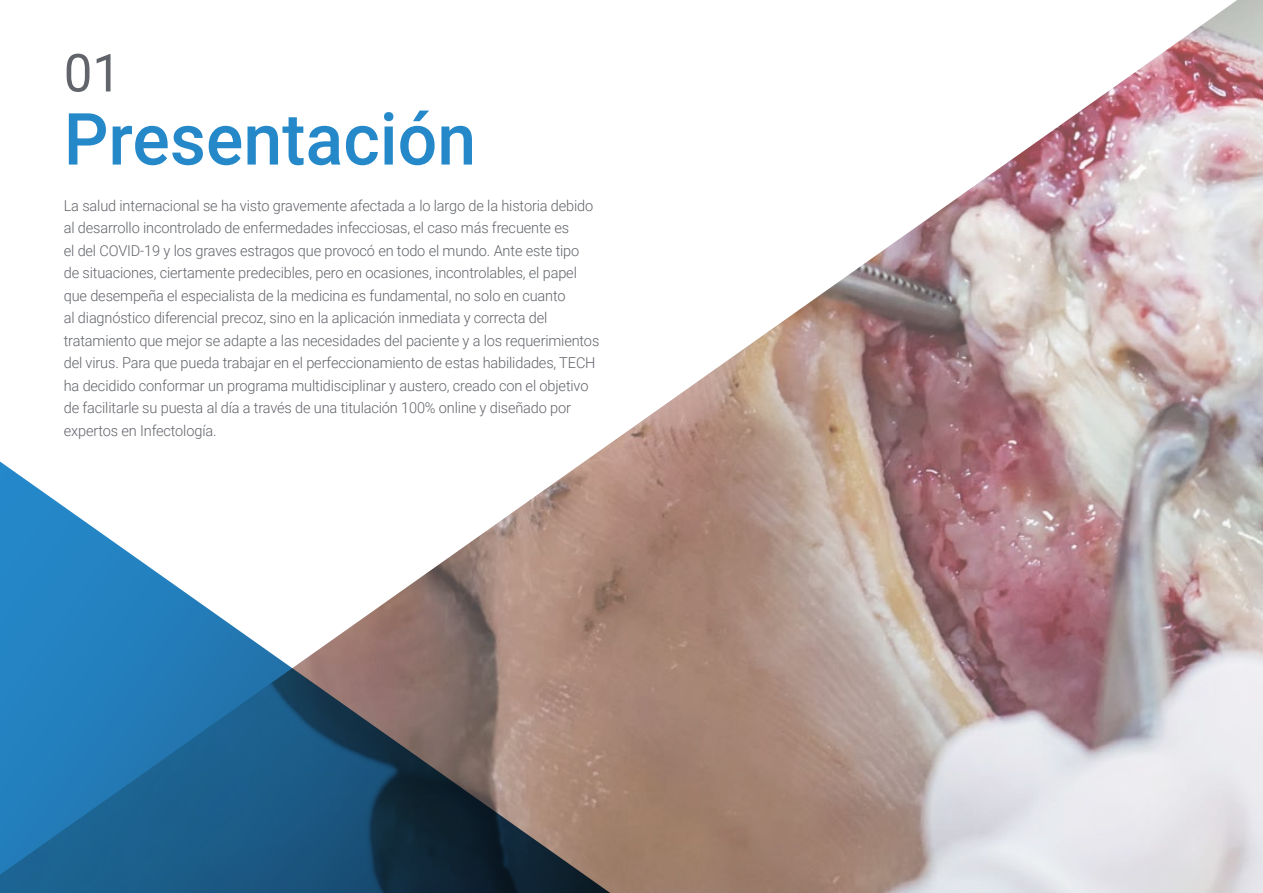
<style>
.page{position:relative;width:1263px;height:893px;background:#fff}
.page>*{position:absolute;margin:0;border:0;box-sizing:border-box;transform-origin:0 0}
.t1{font:500 72px "Roboto";color:#2488c9}
.t2{font:52.5px "Roboto";color:#61646a}
.t3{font:300 15px/22.5px "Roboto";letter-spacing:-.01em;color:#61646a}
</style>
<div class="page">
<img style="left:607px;top:0;width:656px;height:893px">
<svg style="left:0;top:446px;width:640px;height:447px"></svg>
<h2 class="t2" style="left:64px;top:36px;width:59px">01</h2>
<h1 class="t1" style="left:64px;top:89px;width:414px">Presentación</h1>
<p class="t3" style="left:64px;top:193px;width:537px">La salud internacional se ha visto gravemente afectada a lo largo de la historia debido al desarrollo incontrolado de enfermedades infecciosas, el caso más frecuente es<br>el del COVID-19 y los graves estragos que provocó en todo el mundo. Ante este tipo<br>de situaciones, ciertamente predecibles, pero en ocasiones, incontrolables, el papel que desempeña el especialista de la medicina es fundamental, no solo en cuanto<br>al diagnóstico diferencial precoz, sino en la aplicación inmediata y correcta del tratamiento que mejor se adapte a las necesidades del paciente y a los requerimientos del virus. Para que pueda trabajar en el perfeccionamiento de estas habilidades, TECH ha decidido conformar un programa multidisciplinar y austero, creado con el objetivo de facilitarle su puesta al día a través de una titulación 100% online y diseñado por expertos en Infectología.</p>
</div>
